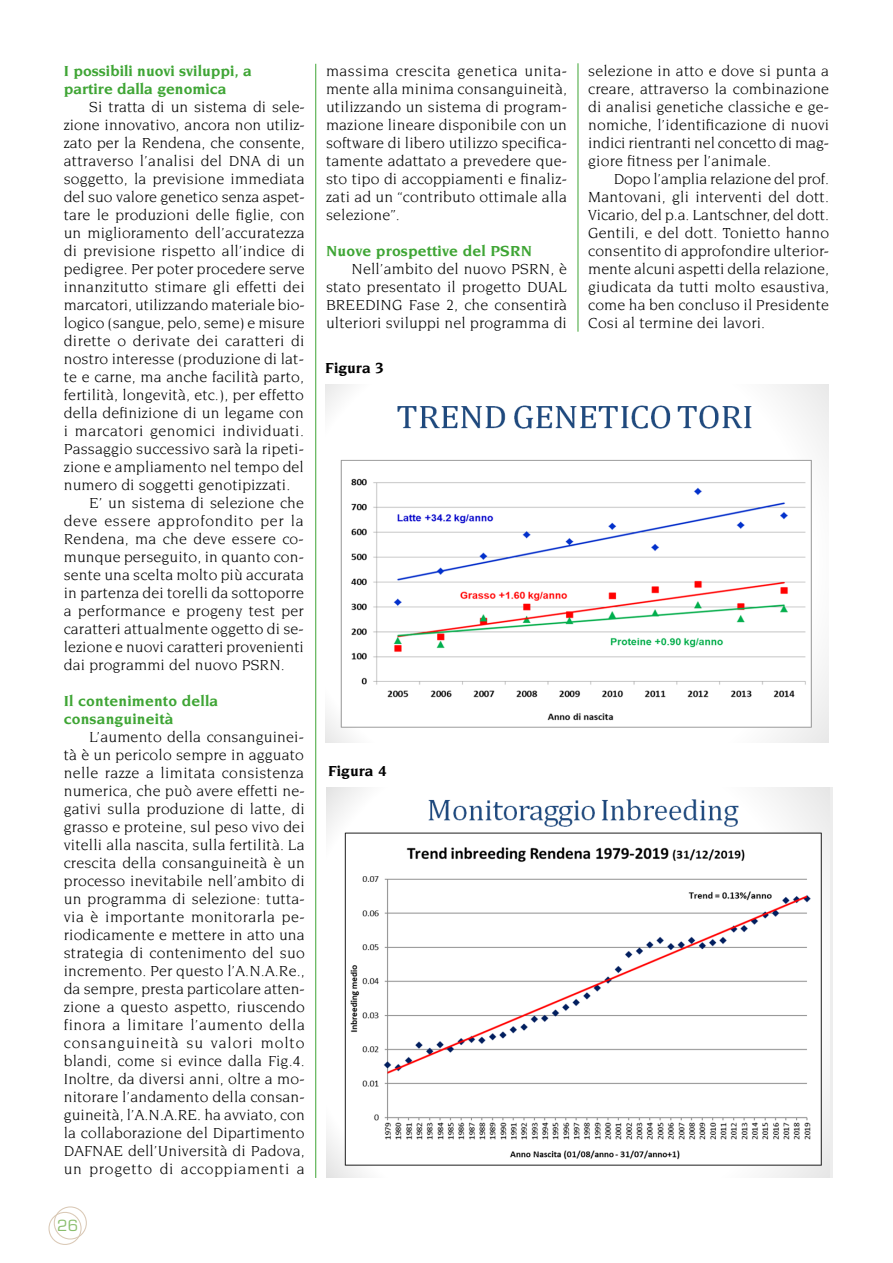
<style>
.page{position:relative;width:893px;height:1263px;background:#fff}
.page>*{position:absolute;margin:0;border:0;box-sizing:border-box;transform-origin:0 0}
.t1{font:15.75px/18px "Novarese";letter-spacing:.01em;color:#000;text-align:justify}
.t2{font:700 15.75px/18px "Novarese";letter-spacing:.01em;color:#3fa535}
.t3{font:15.75px "Novarese";letter-spacing:.03em;color:#000}
.t4{font:15.75px "Novarese";letter-spacing:.04em;color:#000}
.t5{font:700 15.75px "Novarese";color:#000}
.t6{font:15px "Eurostile";color:#8bbe6d}
.t7{font:12.3px "Calibri";color:#000}
.t8{font:11.55px "Calibri";color:#000;scale:1.09 1}
</style>
<div class="page">
<div style="left:48px;top:1212px;width:34px;height:33px;border:1px solid #dac9b6;border-radius:50%"></div>
<div style="left:54px;top:1206px;width:33px;height:33px;border:1px solid #dac9b6;border-radius:50%"></div>
<hr style="left:315px;top:64px;width:1px;height:1114px;background:#3fa535">
<hr style="left:578px;top:63px;width:1px;height:269px;background:#3fa535">
<img style="left:326px;top:788px;width:504px;height:390px">
<img style="left:325px;top:385px;width:503px;height:358px">
<p class="t2" style="left:64px;top:61px;width:190px">I possibili nuovi sviluppi, a partire dalla genomica</p>
<p class="t1" style="left:89px;top:97px;width:217px">Si tratta di un sistema di sele-</p>
<p class="t1" style="left:64px;top:115px;width:242px">zione innovativo, ancora non utiliz-</p>
<p class="t1" style="left:64px;top:133px;width:242px">zato per la Rendena, che consente,</p>
<p class="t1" style="left:64px;top:151px;width:242px">attraverso l’analisi del DNA di un</p>
<p class="t1" style="left:64px;top:169px;width:242px">soggetto, la previsione immediata</p>
<p class="t1" style="left:64px;top:187px;width:242px">del suo valore genetico senza aspet-</p>
<p class="t1" style="left:64px;top:205px;width:243px">tare le produzioni delle figlie, con</p>
<p class="t1" style="left:64px;top:223px;width:242px">un miglioramento dell’accuratezza</p>
<p class="t1" style="left:64px;top:241px;width:242px">di previsione rispetto all’indice di</p>
<p class="t1" style="left:64px;top:259px;width:242px">pedigree. Per poter procedere serve</p>
<p class="t1" style="left:64px;top:277px;width:242px">innanzitutto stimare gli effetti dei</p>
<p class="t1" style="left:64px;top:295px;width:243px">marcatori, utilizzando materiale bio-</p>
<p class="t1" style="left:64px;top:313px;width:242px">logico (sangue, pelo, seme) e misure</p>
<p class="t1" style="left:64px;top:331px;width:242px">dirette o derivate dei caratteri di</p>
<p class="t1" style="left:64px;top:349px;width:242px">nostro interesse (produzione di lat-</p>
<p class="t1" style="left:64px;top:367px;width:242px">te e carne, ma anche facilità parto,</p>
<p class="t1" style="left:64px;top:385px;width:242px">fertilità, longevità, etc.), per effetto</p>
<p class="t1" style="left:64px;top:403px;width:242px">della definizione di un legame con</p>
<p class="t3" style="left:64px;top:422px;width:242px">i marcatori genomici individuati.</p>
<p class="t1" style="left:64px;top:439px;width:242px">Passaggio successivo sarà la ripeti-</p>
<p class="t1" style="left:64px;top:457px;width:242px">zione e ampliamento nel tempo del</p>
<p class="t1" style="left:64px;top:475px;width:228px">numero di soggetti genotipizzati.</p>
<p class="t1" style="left:89px;top:493px;width:216px">E’ un sistema di selezione che</p>
<p class="t4" style="left:64px;top:512px;width:241px">deve essere approfondito per la</p>
<p class="t1" style="left:64px;top:529px;width:242px">Rendena, ma che deve essere co-</p>
<p class="t1" style="left:64px;top:547px;width:242px">munque perseguito, in quanto con-</p>
<p class="t1" style="left:64px;top:565px;width:242px">sente una scelta molto più accurata</p>
<p class="t1" style="left:64px;top:583px;width:242px">in partenza dei torelli da sottoporre</p>
<p class="t1" style="left:64px;top:601px;width:242px">a performance e progeny test per</p>
<p class="t1" style="left:64px;top:619px;width:242px">caratteri attualmente oggetto di se-</p>
<p class="t1" style="left:64px;top:637px;width:242px">lezione e nuovi caratteri provenienti</p>
<p class="t1" style="left:64px;top:655px;width:223px">dai programmi del nuovo PSRN.</p>
<p class="t2" style="left:64px;top:691px;width:156px">Il contenimento della consanguineità</p>
<p class="t1" style="left:64px;top:727px;width:243px;text-indent:26px">L’aumento della consanguinei&shy;tà è un pericolo sempre in agguato nelle razze a limitata consistenza numerica, che può avere effetti ne&shy;gativi sulla produzione di latte, di grasso e proteine, sul peso vivo dei vitelli alla nascita, sulla fertilità. La crescita della consanguineità è un processo inevitabile nell’ambito di un programma di selezione: tutta&shy;via è importante monitorarla pe&shy;riodicamente e mettere in atto una strategia di contenimento del suo incremento. Per questo l’A.N.A.Re., da sempre, presta particolare atten&shy;zione a questo aspetto, riuscendo finora a limitare l’aumento della consanguineità su valori molto blandi, come si evince dalla Fig.4.<br>Inoltre, da diversi anni, oltre a mo&shy;nitorare l’andamento della consan&shy;guineità, l’A.N.A.RE. ha avviato, con la collaborazione del Dipartimento DAFNAE dell’Università di Padova, un progetto di accoppiamenti a</p>
<p class="t6" style="left:57px;top:1217px;width:22px">26</p>
<p class="t1" style="left:326px;top:62px;width:243px">massima crescita genetica unita&shy;mente alla minima consanguineità, utilizzando un sistema di program&shy;mazione lineare disponibile con un software di libero utilizzo specifica&shy;tamente adattato a prevedere que&shy;sto tipo di accoppiamenti e finaliz&shy;zati ad un “contributo ottimale alla selezione”.</p>
<p class="t2" style="left:326px;top:242px;width:208px">Nuove prospettive del PSRN</p>
<p class="t1" style="left:326px;top:260px;width:243px;text-indent:26px">Nell’ambito del nuovo PSRN, è stato presentato il progetto DUAL BREEDING Fase 2, che consentirà ulteriori sviluppi nel programma di</p>
<p class="t8" style="left:323px;top:357px;width:39px">Figura 3</p>
<p class="t5" style="left:325px;top:359px;width:60px">Figura 3</p>
<p class="t7" style="left:324px;top:758px;width:42px">Figura 4</p>
<p class="t5" style="left:328px;top:762px;width:60px">Figura 4</p>
<p class="t1" style="left:588px;top:62px;width:242px">selezione in atto e dove si punta a creare, attraverso la combinazione di analisi genetiche classiche e ge&shy;nomiche, l’identificazione di nuovi indici rientranti nel concetto di mag&shy;giore fitness per l’animale.</p>
<p class="t1" style="left:588px;top:170px;width:242px;text-indent:26px">Dopo l’amplia relazione del prof.<br>Mantovani, gli interventi del dott.<br>Vicario, del p.a. Lantschner, del dott.<br>Gentili, e del dott. Tonietto hanno consentito di approfondire ulterior&shy;mente alcuni aspetti della relazione, giudicata da tutti molto esaustiva, come ha ben concluso il Presidente Cosi al termine dei lavori.</p>
</div>
